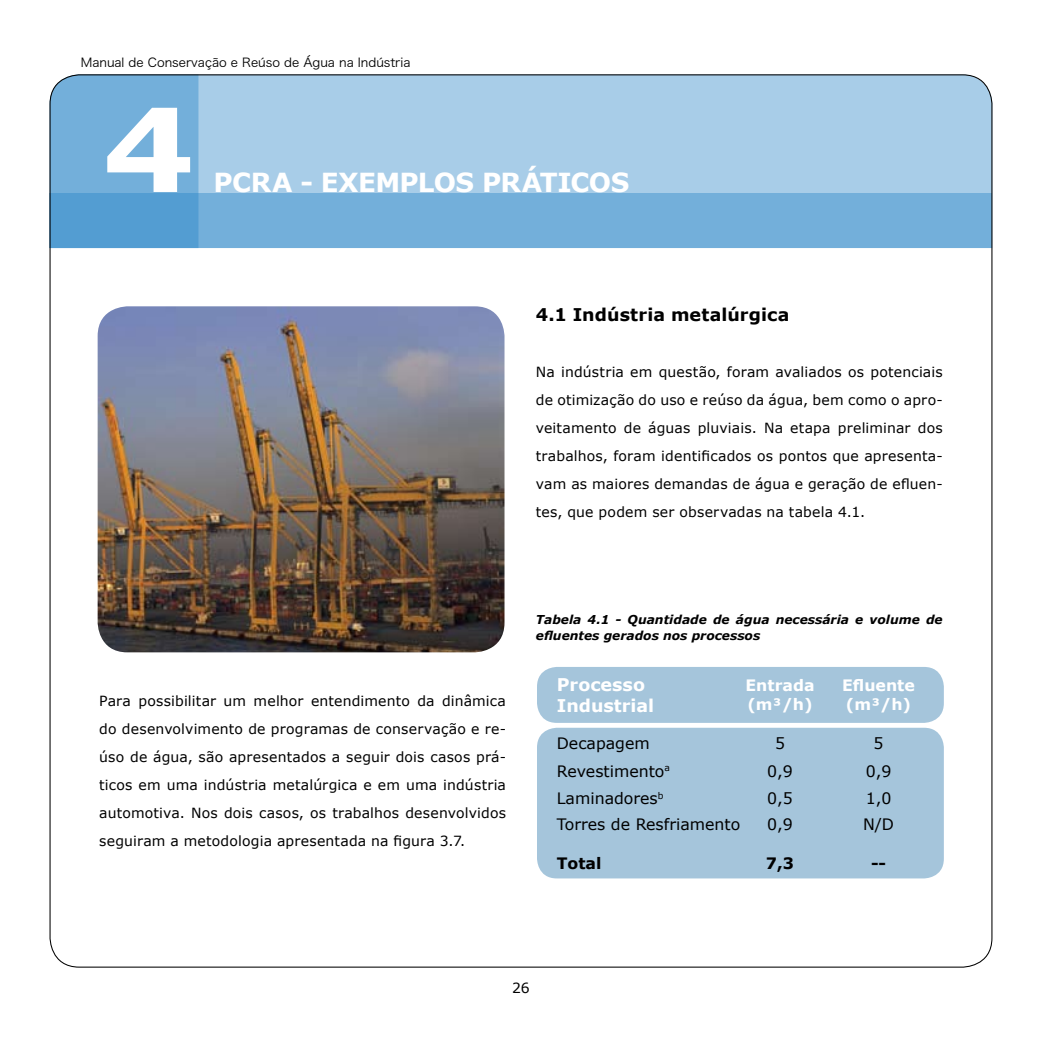
<style>
.page{position:relative;width:1042px;height:1042px;background:#fff}
.page>*{position:absolute;margin:0;border:0;box-sizing:border-box;transform-origin:0 0}
.t1{font:700 115.5px "Verdana";color:#fff;scale:1.14 1}
.t2{font:700 26.25px "Verdana";letter-spacing:-.025em;color:#fff}
.t3{font:700 17.5px "Verdana";color:#000}
.t4{font:700 17.5px/21px "Verdana";color:#fff}
.t5{font:15.75px/27.5px "Verdana";color:#000;text-align:center}
.t6{font:700 15.75px/18.9px "Verdana";color:#fff}
.t7{font:700 15.75px "Verdana";color:#000}
.t8{font:14px/28px "Verdana";letter-spacing:.01em;color:#000;text-align:justify}
.t9{font:italic 700 12.25px/15.8px "Verdana";color:#000}
.t10{font:12.25px "Hira Kaku Pro W3";color:#000}
</style>
<div class="page">
<img style="left:98px;top:306px;width:406px;height:346px;border-radius:30px">
<svg style="left:198px;top:74px;width:794px;height:174px;fill:#a8cde8"></svg>
<svg style="left:50px;top:76px;width:148px;height:172px"></svg>
<div style="left:537px;top:667px;width:407px;height:56px;background:#a5c5db;border-radius:20px"></div>
<div style="left:537px;top:728px;width:407px;height:150px;background:#a5c5db;border-radius:20px"></div>
<p class="t10" style="left:81px;top:52px;width:331px">Manual de Conservação e Reúso de Água na Indústria</p>
<h1 class="t1" style="left:102px;top:76px;width:83px">4</h1>
<h2 class="t2" style="left:213px;top:165px;width:417px">PCRA - EXEMPLOS PRÁTICOS</h2>
<p class="t3" style="left:536px;top:303px;width:255px">4.1 Indústria metalúrgica</p>
<p class="t8" style="left:536px;top:357px;width:408px">Na indústria em questão, foram avaliados os potenciais de otimização do uso e reúso da água, bem como o apro&shy;veitamento de águas pluviais. Na etapa preliminar dos trabalhos, foram identificados os pontos que apresenta&shy;vam as maiores demandas de água e geração de efluen&shy;tes, que podem ser observadas na tabela 4.1.</p>
<p class="t9" style="left:536px;top:611px;width:408px">Tabela 4.1 - Quantidade de água necessária e volume de efluentes gerados nos processos</p>
<p class="t8" style="left:99px;top:686px;width:408px">Para possibilitar um melhor entendimento da dinâmica do desenvolvimento de programas de conservação e re&shy;úso de água, são apresentados a seguir dois casos prá&shy;ticos em uma indústria metalúrgica e em uma indústria automotiva. Nos dois casos, os trabalhos desenvolvidos seguiram a metodologia apresentada na figura 3.7.</p>
<p class="t4" style="left:557px;top:673px;width:99px">Processo<br>Industrial</p>
<p class="t6" style="left:745px;top:676px;width:71px">Entrada (m³/h)</p>
<p class="t6" style="left:842px;top:676px;width:74px">Efluente (m³/h)</p>
<p class="t5" style="left:557px;top:729px;width:115px;text-align:left">Decapagem<br>Revestimento<sup>a<br></sup>Laminadores<sup>b</sup></p>
<p class="t5" style="left:767px;top:729px;width:27px">5<br>0,9<br>0,5</p>
<p class="t5" style="left:557px;top:810px;width:185px">Torres de Resfriamento</p>
<p class="t5" style="left:767px;top:810px;width:27px">0,9</p>
<p class="t7" style="left:557px;top:853px;width:46px">Total</p>
<p class="t7" style="left:766px;top:853px;width:30px">7,3</p>
<p class="t5" style="left:865px;top:729px;width:27px">5<br>0,9<br>1,0</p>
<p class="t5" style="left:863px;top:810px;width:33px">N/D</p>
<p class="t7" style="left:871px;top:853px;width:17px">--</p>
<p class="t8" style="left:512px;top:973px;width:17px">26</p>
</div>
